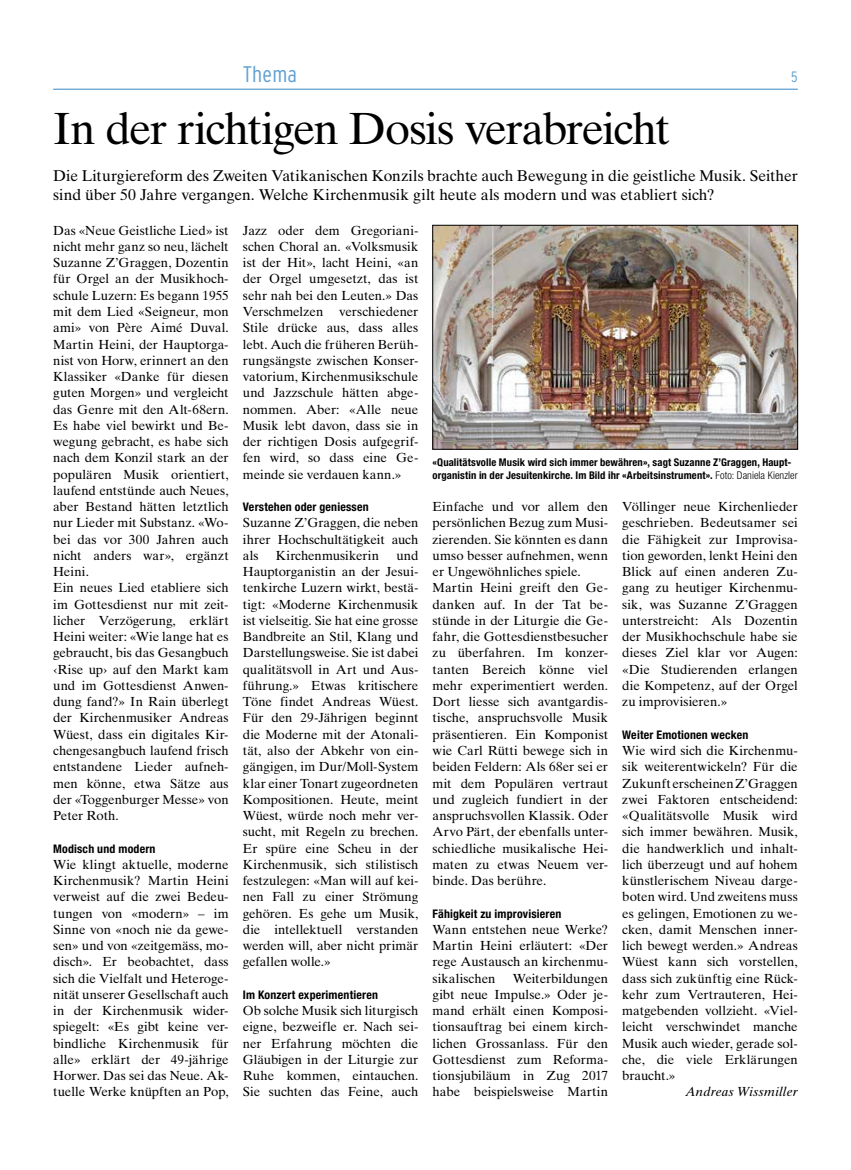
<style>
.page{position:relative;width:851px;height:1170px;background:#fff}
.page>*{position:absolute;margin:0;border:0;box-sizing:border-box;transform-origin:0 0}
.t1{font:45px "Times Ten LT Std";letter-spacing:-.03em;color:#000}
.t2{font:300 condensed 22.5px "Interstate";letter-spacing:.01em;color:#5fa0d2}
.t3{font:15.62px/18.8px "Times Ten LT Std";letter-spacing:-.005em;color:#000}
.t4{font:300 condensed 15px "Interstate";color:#5fa0d2}
.t5{font:13.12px/16.2px "Times Ten LT Std";letter-spacing:-.005em;color:#000;text-align:justify}
.t6{font:italic 13.12px "Times Ten LT Std";letter-spacing:.01em;color:#000}
.t7{font:700 condensed 11.88px "Helvetica Neue LT Std";letter-spacing:.015em;color:#000}
.t8{font:700 condensed 10.62px/12.8px "Helvetica Neue LT Std";letter-spacing:.01em;color:#000}
.s1{font-weight:300}
</style>
<div class="page">
<hr style="left:53px;top:89px;width:744px;height:1px;background:#5fa0d2">
<img style="left:434px;top:227px;width:361px;height:220px">
<div style="left:432px;top:225px;width:365px;height:224px;border:1px solid #000"></div>
<h2 class="t2" style="left:243px;top:62px;width:56px">Thema</h2>
<p class="t4" style="left:791px;top:68px;width:8px">5</p>
<h1 class="t1" style="left:53px;top:102px;width:618px">In der richtigen Dosis verabreicht</h1>
<p class="t3" style="left:53px;top:167px;width:746px">Die Liturgiereform des Zweiten Vatikanischen Konzils brachte auch Bewegung in die geistliche Musik. Seither sind über 50 Jahre vergangen. Welche Kirchenmusik gilt heute als modern und was etabliert sich?</p>
<p class="t5" style="left:53px;top:222px;width:177px;text-align:left">Das «Neue Geistliche Lied» ist nicht mehr ganz so neu, lächelt<br>Suzanne Z’Graggen, Dozentin für Orgel an der Musikhoch&shy;schule Luzern: Es begann 1955 mit dem Lied «Seigneur, mon ami» von Père Aimé Duval.<br>Martin Heini, der Hauptorga&shy;nist von Horw, erinnert an den<br>Klassiker «Danke für diesen guten Morgen» und vergleicht das Genre mit den Alt-68ern.<br>Es habe viel bewirkt und Be&shy;wegung gebracht, es habe sich nach dem Konzil stark an der populären Musik orientiert, laufend entstünde auch Neues, aber Bestand hätten letztlich nur Lieder mit Substanz. «Wo&shy;bei das vor 300 Jahren auch nicht anders war», ergänzt<br>Heini.<br>Ein neues Lied etabliere sich im Gottesdienst nur mit zeit&shy;licher Verzögerung, erklärt<br>Heini weiter: «Wie lange hat es gebraucht, bis das Gesangbuch ‹Rise up› auf den Markt kam und im Gottesdienst Anwen&shy;dung fand?» In Rain überlegt der Kirchenmusiker Andreas<br>Wüest, dass ein digitales Kir&shy;chengesangbuch laufend frisch entstandene Lieder aufneh&shy;men könne, etwa Sätze aus der «Toggenburger Messe» von<br>Peter Roth.</p>
<p class="t7" style="left:53px;top:841px;width:104px">Modisch und modern</p>
<p class="t5" style="left:53px;top:856px;width:177px">Wie klingt aktuelle, moderne Kirchenmusik? Martin Heini verweist auf die zwei Bedeu&shy;tungen von «modern» – im Sinne von «noch nie da gewe&shy;sen» und von «zeitgemäss, mo&shy;disch». Er beobachtet, dass sich die Vielfalt und Heteroge&shy;nität unserer Gesellschaft auch in der Kirchenmusik wider&shy;spiegelt: «Es gibt keine ver&shy;bindliche Kirchenmusik für alle» erklärt der 49-jährige Horwer. Das sei das Neue. Ak&shy;tuelle Werke knüpften an Pop,</p>
<p class="t5" style="left:243px;top:222px;width:177px">Jazz oder dem Gregoriani&shy;schen Choral an. «Volksmusik ist der Hit», lacht Heini, «an der Orgel umgesetzt, das ist sehr nah bei den Leuten.» Das Verschmelzen verschiedener Stile drücke aus, dass alles lebt. Auch die früheren Berüh&shy;rungsängste zwischen Konser&shy;vatorium, Kirchenmusikschule und Jazzschule hätten abge&shy;nommen. Aber: «Alle neue Musik lebt davon, dass sie in der richtigen Dosis aufgegrif&shy;fen wird, so dass eine Ge&shy;meinde sie verdauen kann.»</p>
<p class="t7" style="left:243px;top:499px;width:127px">Verstehen oder geniessen</p>
<p class="t5" style="left:243px;top:514px;width:177px">Suzanne Z’Graggen, die neben ihrer Hochschultätigkeit auch als</p>
<p class="t5" style="left:243px;top:547px;width:177px;text-indent:153px">und Hauptorganistin an der Jesui&shy;tenkirche Luzern wirkt, bestä&shy;tigt: «Moderne Kirchenmusik ist vielseitig. Sie hat eine grosse Bandbreite an Stil, Klang und Darstellungsweise. Sie ist dabei qualitätsvoll in Art und Aus&shy;führung.» Etwas kritischere Töne findet Andreas Wüest.<br>Für den 29-Jährigen beginnt die Moderne mit der Atonali&shy;tät, also der Abkehr von ein&shy;gängigen, im Dur/Moll-System klar einer Tonart zugeordneten Kompositionen. Heute, meint Wüest, würde noch mehr ver&shy;sucht, mit Regeln zu brechen.<br>Er spüre eine Scheu in der Kirchenmusik, sich stilistisch festzulegen: «Man will auf kei&shy;nen Fall zu einer Strömung gehören. Es gehe um Musik, die intellektuell verstanden werden will, aber nicht primär gefallen wolle.»</p>
<p class="t7" style="left:243px;top:987px;width:137px">Im Konzert experimentieren</p>
<p class="t5" style="left:243px;top:1002px;width:177px">Ob solche Musik sich liturgisch eigne, bezweifle er. Nach sei&shy;ner Erfahrung möchten die Gläubigen in der Liturgie zur Ruhe kommen, eintauchen.<br>Sie suchten das Feine, auch</p>
<p class="t5" style="left:276px;top:547px;width:105px">Kirchenmusikerin</p>
<p class="t8" style="left:432px;top:455px;width:366px">«Qualitätsvolle Musik wird sich immer bewähren», sagt Suzanne Z’Graggen, Haupt&shy;organistin in der Jesuitenkirche. Im Bild ihr «Arbeitsinstrument». <span class="s1">Foto: Daniela Kienzler</span></p>
<p class="t5" style="left:432px;top:498px;width:177px;text-align:left">Einfache und vor allem den persönlichen Bezug zum Musi&shy;zierenden. Sie könnten es dann umso besser aufnehmen, wenn er Ungewöhnliches spiele.<br>Martin Heini greift den Ge&shy;danken auf. In der Tat be&shy;stünde in der Liturgie die Ge&shy;fahr, die Gottesdienstbesucher zu überfahren. Im konzer&shy;tanten Bereich könne viel mehr experimentiert werden.<br>Dort liesse sich avantgardis&shy;tische, anspruchsvolle Musik präsentieren. Ein Komponist wie Carl Rütti bewege sich in beiden Feldern: Als 68er sei er mit dem Populären vertraut und zugleich fundiert in der anspruchsvollen Klassik. Oder<br>Arvo Pärt, der ebenfalls unter&shy;schiedliche musikalische Hei&shy;maten zu etwas Neuem ver&shy;binde. Das berühre.</p>
<p class="t7" style="left:432px;top:906px;width:130px">Fähigkeit zu improvisieren</p>
<p class="t5" style="left:432px;top:921px;width:177px">Wann entstehen neue Werke?<br>Martin Heini erläutert: «Der rege Austausch an kirchenmu&shy;sikalischen</p>
<p class="t5" style="left:432px;top:969px;width:177px;text-indent:80px">Weiterbildungen gibt neue Impulse.» Oder je&shy;mand erhält einen Komposi&shy;tionsauftrag bei einem kirch&shy;lichen Grossanlass. Für den Gottesdienst zum Reforma&shy;tionsjubiläum in Zug 2017 habe beispielsweise Martin</p>
<p class="t5" style="left:622px;top:498px;width:177px">Völlinger neue Kirchenlieder geschrieben. Bedeutsamer sei die Fähigkeit zur Improvisa&shy;tion geworden, lenkt Heini den Blick auf einen anderen Zu&shy;gang zu heutiger Kirchenmu&shy;sik, was Suzanne Z’Graggen unterstreicht: Als Dozentin der Musikhochschule habe sie dieses Ziel klar vor Augen: «Die Studierenden erlangen die Kompetenz, auf der Orgel zu improvisieren.»</p>
<p class="t7" style="left:622px;top:727px;width:128px">Weiter Emotionen wecken</p>
<p class="t5" style="left:622px;top:742px;width:177px">Wie wird sich die Kirchenmu&shy;sik weiterentwickeln? Für die Zukunft erscheinen Z’Graggen zwei Faktoren entscheidend: «Qualitätsvolle Musik wird sich immer bewähren. Musik, die handwerklich und inhalt&shy;lich überzeugt und auf hohem künstlerischem Niveau darge&shy;boten wird. Und zweitens muss es gelingen, Emotionen zu we&shy;cken, damit Menschen inner&shy;lich bewegt werden.» Andreas Wüest kann sich vorstellen, dass sich zukünftig eine Rück&shy;kehr zum Vertrauteren, Hei&shy;matgebenden vollzieht. «Viel&shy;leicht verschwindet manche Musik auch wieder, gerade sol&shy;che, die viele Erklärungen braucht.»</p>
<p class="t6" style="left:685px;top:1084px;width:114px">Andreas Wissmiller</p>
</div>
